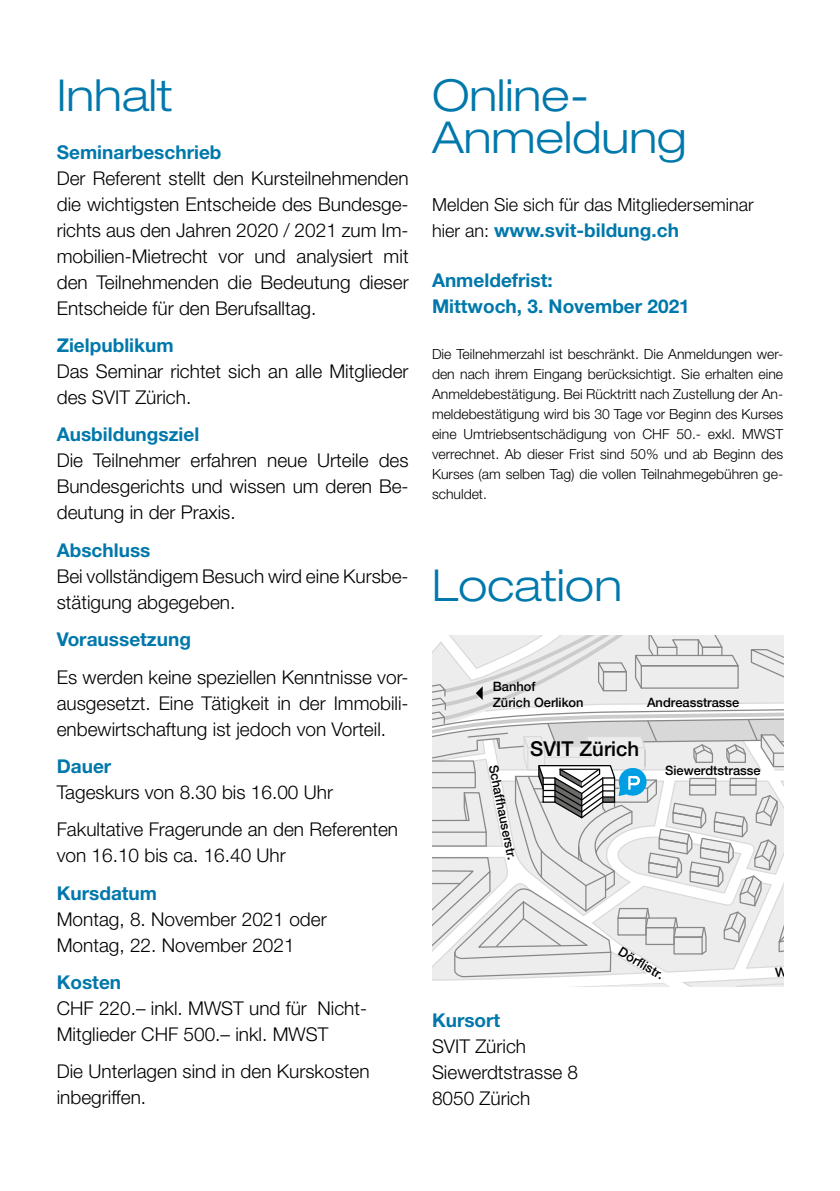
<style>
.page{position:relative;width:840px;height:1191px;background:#fff}
.page>*{position:absolute;margin:0;border:0;box-sizing:border-box;transform-origin:0 0}
.t1{font:300 expanded 44px "Helvetica Neue LT Std";color:#0078ab}
.t2{font:500 20.4px "Helvetica Neue";color:#000}
.t3{font:300 19px/26px "Helvetica Neue LT Std";color:#000}
.t4{font:700 19px/26px "Helvetica Neue LT Std";color:#0078ab}
.t5{font:300 18px "Helvetica Neue LT Std";color:#000}
.t6{font:300 14px/20px "Helvetica Neue LT Std";color:#000;text-align:justify}
.t7{font:500 12.8px/15.4px "Helvetica Neue";color:#000}
.s1{font-weight:300;font-size:18px;color:#000}
</style>
<div class="page">
<svg style="left:432px;top:635px;width:350px;height:351px;fill:#ededed"></svg>
<h1 class="t1" style="left:57px;top:69px;width:117px">Inhalt</h1>
<h1 class="t1" style="left:432px;top:69px;width:159px">Online-</h1>
<p class="t4" style="left:57px;top:139px;width:166px">Seminarbeschrieb</p>
<h1 class="t1" style="left:432px;top:111px;width:256px">Anmeldung</h1>
<p class="t3" style="left:57px;top:165px;width:353px;text-align:justify">Der Referent stellt den Kursteilnehmenden die wichtigsten Entscheide des Bundesge&shy;richts aus den Jahren 2020 / 2021 zum Im&shy;mobilien-Mietrecht vor und analysiert mit den Teilnehmenden die Bedeutung dieser Entscheide für den Berufsalltag.</p>
<p class="t4" style="left:57px;top:332px;width:118px">Zielpublikum</p>
<p class="t3" style="left:57px;top:358px;width:353px">Das Seminar richtet sich an alle Mitglieder des SVIT Zürich.</p>
<p class="t4" style="left:57px;top:421px;width:144px">Ausbildungsziel</p>
<p class="t3" style="left:57px;top:447px;width:353px;text-align:justify">Die Teilnehmer erfahren neue Urteile des Bundesgerichts und wissen um deren Be&shy;deutung in der Praxis.</p>
<p class="t4" style="left:57px;top:536px;width:95px">Abschluss</p>
<p class="t3" style="left:57px;top:562px;width:353px">Bei vollständigem Besuch wird eine Kursbe&shy;stätigung abgegeben.</p>
<p class="t4" style="left:57px;top:626px;width:136px">Voraussetzung</p>
<p class="t3" style="left:57px;top:663px;width:353px;text-align:justify">Es werden keine speziellen Kenntnisse vor&shy;ausgesetzt. Eine Tätigkeit in der Immobili&shy;enbewirtschaftung ist jedoch von Vorteil.</p>
<p class="t4" style="left:57px;top:752px;width:56px">Dauer</p>
<p class="t3" style="left:57px;top:773px;width:343px;line-height:37.4px">Tageskurs von 8.30 bis 16.00 Uhr<br>Fakultative Fragerunde an den Referenten</p>
<p class="t3" style="left:57px;top:842px;width:230px">von 16.10 bis ca. 16.40 Uhr</p>
<p class="t4" style="left:57px;top:879px;width:102px">Kursdatum</p>
<p class="t3" style="left:57px;top:905px;width:271px">Montag, 8. November 2021 oder<br>Montag, 22. November 2021</p>
<p class="t4" style="left:57px;top:968px;width:66px">Kosten</p>
<p class="t3" style="left:57px;top:994px;width:312px">CHF 220.– inkl. MWST und für Nicht-<br>Mitglieder CHF 500.– inkl. MWST</p>
<p class="t3" style="left:57px;top:1058px;width:314px">Die Unterlagen sind in den Kurskosten inbegriffen.</p>
<p class="t5" style="left:432px;top:193px;width:323px">Melden Sie sich für das Mitgliederseminar</p>
<p class="t4" style="left:432px;top:217px;width:248px"><span class="s1">hier an:</span> www.svit-bildung.ch</p>
<p class="t4" style="left:432px;top:267px;width:259px">Anmeldefrist:<br>Mittwoch, 3. November 2021</p>
<p class="t6" style="left:432px;top:344px;width:352px">Die Teilnehmerzahl ist beschränkt. Die Anmeldungen wer&shy;den nach ihrem Eingang berücksichtigt. Sie erhalten eine Anmeldebestätigung. Bei Rücktritt nach Zustellung der An&shy;meldebestätigung wird bis 30 Tage vor Beginn des Kurses eine Umtriebsentschädigung von CHF 50.- exkl. MWST verrechnet. Ab dieser Frist sind 50% und ab Beginn des Kurses (am selben Tag) die vollen Teilnahmegebühren ge&shy;schuldet.</p>
<h1 class="t1" style="left:432px;top:559px;width:191px">Location</h1>
<p class="t7" style="left:492px;top:678px;width:92px">Banhof<br>Zürich Oerlikon</p>
<p class="t7" style="left:646px;top:693px;width:94px">Andreasstrasse</p>
<p class="t7" style="left:502px;top:763px;width:99px;rotate:79deg">Schaffhauserstr.</p>
<p class="t2" style="left:530px;top:732px;width:110px">SVIT Zürich</p>
<p class="t7" style="left:664px;top:761px;width:97px">Siewerdtstrasse</p>
<p class="t4" style="left:432px;top:1007px;width:70px">Kursort</p>
<p class="t3" style="left:432px;top:1033px;width:148px">SVIT Zürich<br>Siewerdtstrasse 8<br>8050 Zürich</p>
<p class="t7" style="left:624px;top:942px;width:52px;rotate:31deg">Dörflistr.</p>
</div>
